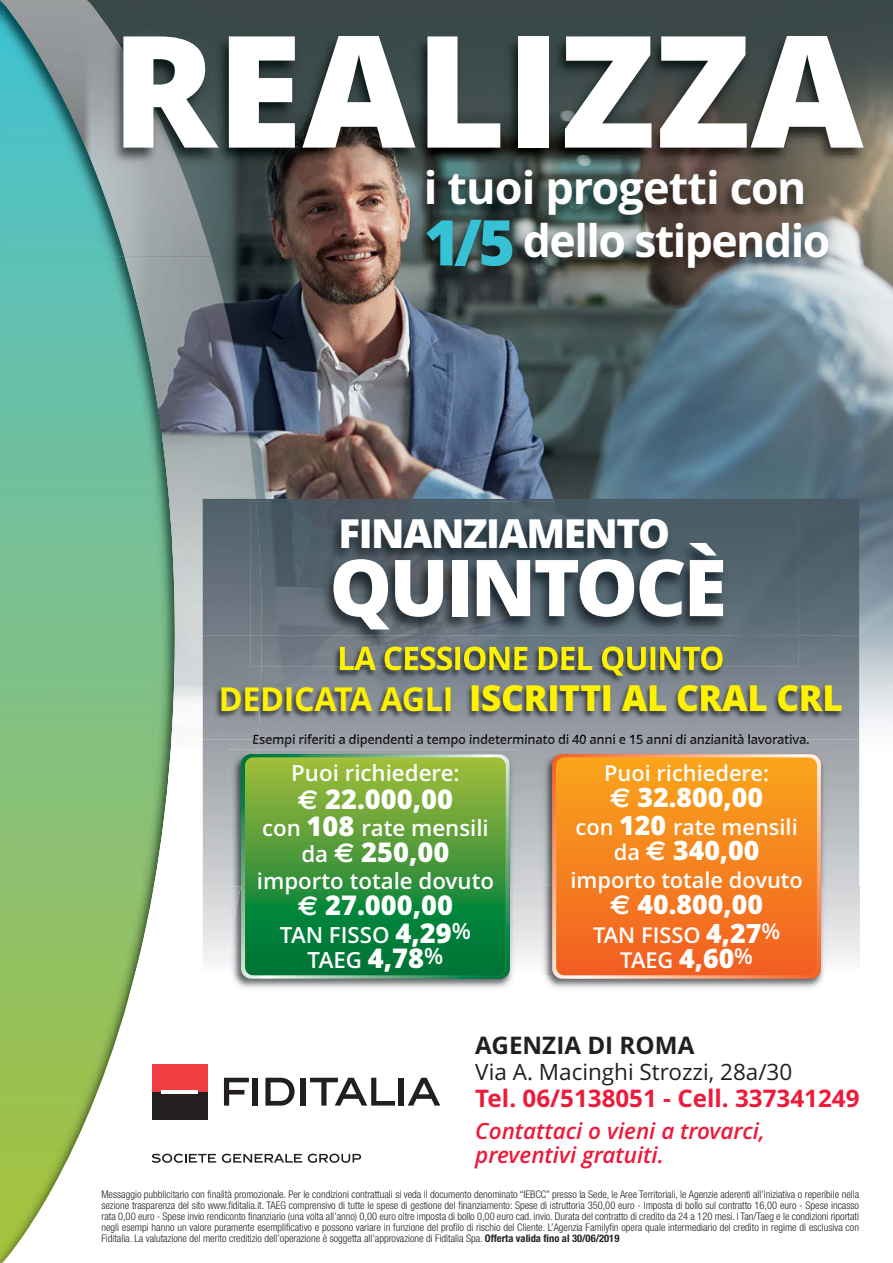
<style>
.page{position:relative;width:893px;height:1263px;background:#fff}
.page>*{position:absolute;margin:0;border:0;box-sizing:border-box;transform-origin:0 0}
.t1{font:800 155.7px "Open Sans";color:#fff}
.t2{font:800 78.6px "Open Sans";letter-spacing:-.035em;color:#fff}
.t3{font:700 45px/52.5px "Open Sans";letter-spacing:-.035em;color:#fff}
.t4{font:800 40.05px "Open Sans";letter-spacing:-.035em;color:#fff}
.t5{font:800 36px "Open Sans";letter-spacing:-.01em;color:#fff200}
.t6{font:700 33px "Open Sans";letter-spacing:-.025em;color:#fff200;scale:.96 1}
.t7{font:800 27.3px "Open Sans";color:#fff}
.t8{font:800 26.7px "Open Sans";color:#fff}
.t9{font:700 24.15px "Open Sans";color:#ed1a3a}
.t10{font:700 24.15px "Open Sans";color:#231f20}
.t11{font:italic 600 22.5px/24px "Open Sans";color:#ed1a3a}
.t12{font:22.5px "Open Sans";color:#231f20}
.t13{font:600 22.35px/25.5px "Open Sans";color:#fff;text-align:center}
.t14{font:600 21.9px/24.9px "Open Sans";color:#fff;text-align:center}
.t15{font:600 13.5px "Open Sans";letter-spacing:-.02em;color:#231f20;scale:.95 1}
.t16{font:300 condensed 10.5px/10.9px "Helvetica Neue";color:#231f20;text-align:justify}
.s1{font-weight:800;font-size:63px;color:#36c1d4}
.s2{font-weight:700;font-size:33px}
.s3{font-family:"Euro Sans";font-weight:700}
.s4{font-weight:800;font-size:27.3px}
.s5{font-weight:600;font-size:22.35px}
.s6{font-family:"Euro Sans";font-weight:700;font-size:27.3px}
.s7{font-weight:800;font-size:26.7px}
.s8{font-weight:600;font-size:21.9px}
.s9{font-weight:700}
</style>
<div class="page">
<svg style="left:0;top:886px;width:860px;height:377px"></svg>
<img style="left:0;top:3px;width:892px;height:883px">
<img style="left:128px;top:886px;width:94px;height:113px">
<img style="left:124px;top:256px;width:132px;height:630px">
<img style="left:828px;top:886px;width:31px;height:88px">
<img style="left:517px;top:886px;width:23px;height:88px">
<img style="left:203px;top:739px;width:656px;height:147px">
<img style="left:203px;top:499px;width:656px;height:137px">
<img style="left:203px;top:886px;width:26px;height:88px">
<svg style="left:152px;top:1154px;width:64px;height:9px"></svg>
<svg style="left:222px;top:1154px;width:80px;height:9px"></svg>
<svg style="left:308px;top:1154px;width:53px;height:9px"></svg>
<div style="left:152px;top:1064px;width:55px;height:28px;background:#ef3e42"></div>
<div style="left:152px;top:1092px;width:55px;height:27px;background:#231f20"></div>
<hr style="left:161px;top:1090px;width:37px;height:3px;background:#fff">
<svg style="left:224px;top:1078px;width:25px;height:28px"></svg>
<div style="left:253px;top:1078px;width:5px;height:28px;background:#231f20"></div>
<svg style="left:265px;top:1078px;width:30px;height:28px"></svg>
<div style="left:301px;top:1078px;width:5px;height:28px;background:#231f20"></div>
<svg style="left:310px;top:1078px;width:85px;height:28px"></svg>
<div style="left:399px;top:1078px;width:5px;height:28px;background:#231f20"></div>
<svg style="left:408px;top:1078px;width:32px;height:28px"></svg>
<img style="left:211px;top:0;width:681px;height:256px">
<img style="left:3px;top:0;width:208px;height:256px">
<img style="left:229px;top:886px;width:288px;height:108px">
<img style="left:258px;top:749px;width:259px;height:137px">
<img style="left:229px;top:886px;width:12px;height:60px">
<img style="left:229px;top:749px;width:29px;height:137px">
<svg style="left:241px;top:754px;width:269px;height:225px;background:#68ab82"></svg>
<svg style="left:245px;top:758px;width:261px;height:217px;background:#419639"></svg>
<img style="left:540px;top:749px;width:288px;height:245px">
<svg style="left:552px;top:754px;width:269px;height:225px;background:#f6a67b"></svg>
<div style="left:556px;top:758px;width:261px;height:217px;background:linear-gradient(to bottom,#faa61b,#f15e23);border-radius:8px"></div>
<img style="left:262px;top:636px;width:612px;height:103px">
<img style="left:184px;top:636px;width:78px;height:103px">
<img style="left:259px;top:734px;width:86px;height:5px">
<svg style="left:253px;top:734px;width:6px;height:5px"></svg>
<img style="left:379px;top:155px;width:513px;height:153px">
<img style="left:262px;top:501px;width:536px;height:135px">
<img style="left:251px;top:501px;width:11px;height:135px">
<img style="left:251px;top:636px;width:547px;height:30px">
<img style="left:340px;top:647px;width:382px;height:19px">
<h1 class="t1" style="left:111px;top:3px;width:754px">REALIZZA</h1>
<h3 class="t3" style="left:424px;top:166px;width:408px">i tuoi progetti con<br><span class="s1">1/5</span> dello stipendio</h3>
<h3 class="t4" style="left:338px;top:510px;width:333px">FINANZIAMENTO</h3>
<h2 class="t2" style="left:329px;top:543px;width:399px">QUINTOCÈ</h2>
<h3 class="t6" style="left:337px;top:645px;width:405px">LA CESSIONE DEL QUINTO</h3>
<h3 class="t5" style="left:219px;top:677px;width:626px"><span class="s2">DEDICATA AGLI</span> ISCRITTI AL CRAL CRL</h3>
<p class="t15" style="left:252px;top:732px;width:588px">Esempi riferiti a dipendenti a tempo indeterminato di 40 anni e 15 anni di anzianità lavorativa.</p>
<h3 class="t13" style="left:291px;top:761px;width:170px">Puoi richiedere:</h3>
<h3 class="t7" style="left:298px;top:783px;width:157px"><span class="s3">€</span> 22.000,00</h3>
<h3 class="t13" style="left:262px;top:816px;width:228px">con <span class="s4">108</span> rate mensili</h3>
<h3 class="t7" style="left:301px;top:836px;width:150px"><span class="s5">da</span> <span class="s3">€</span> 250,00</h3>
<h3 class="t13" style="left:257px;top:869px;width:239px">importo totale dovuto</h3>
<h3 class="t7" style="left:298px;top:890px;width:157px"><span class="s3">€</span> 27.000,00</h3>
<h3 class="t13" style="left:280px;top:922px;width:192px">TAN FISSO <span class="s4">4,29</span>%<br>TAEG <span class="s4">4,78</span>%</h3>
<h3 class="t14" style="left:604px;top:761px;width:166px">Puoi richiedere:</h3>
<h3 class="t8" style="left:610px;top:782px;width:154px"><span class="s6">€</span> 32.800,00</h3>
<h3 class="t14" style="left:575px;top:815px;width:224px">con <span class="s7">120</span> rate mensili</h3>
<h3 class="t8" style="left:614px;top:835px;width:147px"><span class="s8">da</span> <span class="s6">€</span> 340,00</h3>
<h3 class="t14" style="left:570px;top:868px;width:234px">importo totale dovuto</h3>
<h3 class="t8" style="left:610px;top:890px;width:154px"><span class="s6">€</span> 40.800,00</h3>
<h3 class="t14" style="left:593px;top:923px;width:189px">TAN FISSO <span class="s7">4,27</span>%<br>TAEG <span class="s7">4,60</span>%</h3>
<h3 class="t10" style="left:475px;top:1036px;width:221px">AGENZIA DI ROMA</h3>
<h3 class="t12" style="left:475px;top:1059px;width:319px">Via A. Macinghi Strozzi, 28a/30</h3>
<h3 class="t9" style="left:475px;top:1089px;width:386px">Tel. 06/5138051 - Cell. 337341249</h3>
<h3 class="t11" style="left:475px;top:1120px;width:291px">Contattaci o vieni a trovarci, preventivi gratuiti.</h3>
<p class="t16" style="left:101px;top:1189px;width:759px">Messaggio pubblicitario con finalità promozionale. Per le condizioni contrattuali si veda il documento denominato “IEBCC” presso la Sede, le Aree Territoriali, le Agenzie aderenti all’iniziativa o reperibile nella sezione trasparenza del sito www.fiditalia.it. TAEG comprensivo di tutte le spese di gestione del finanziamento: Spese di istruttoria 350,00 euro - Imposta di bollo sul contratto 16,00 euro - Spese incasso rata 0,00 euro - Spese invio rendiconto finanziario (una volta all’anno) 0,00 euro oltre imposta di bollo 0,00 euro cad. invio. Durata del contratto di credito da 24 a 120 mesi. I Tan/Taeg e le condizioni riportati negli esempi hanno un valore puramente esemplificativo e possono variare in funzione del profilo di rischio del Cliente. L’Agenzia Familyfin opera quale intermediario del credito in regime di esclusiva con Fiditalia. La valutazione del merito creditizio dell’operazione è soggetta all’approvazione di Fiditalia Spa. <span class="s9">Offerta valida fino al 30/06/2019</span></p>
</div>
